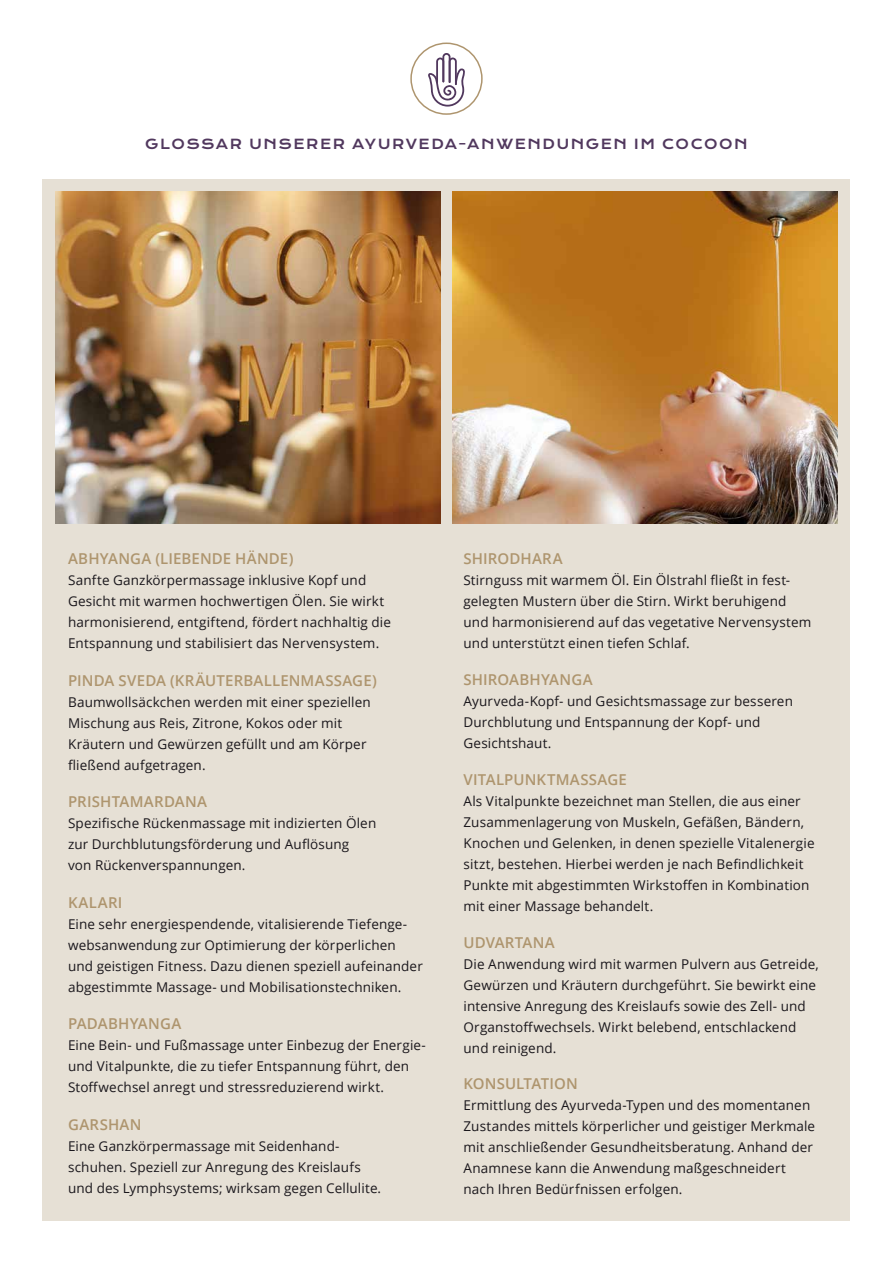
<style>
.page{position:relative;width:893px;height:1263px;background:#fff}
.page>*{position:absolute;margin:0;border:0;box-sizing:border-box;transform-origin:0 0}
.t1{font:600 15px "Open Sans";letter-spacing:.01em;color:#ae956e}
.t2{font:13.5px/21px "Open Sans";letter-spacing:.01em;color:#1a171c}
.t3{font:13.5px "Krona One";letter-spacing:.115em;color:#51385e}
</style>
<div class="page">
<div style="left:43px;top:179px;width:807px;height:1041px;background:#e6e0d5"></div>
<svg style="left:410px;top:43px;width:73px;height:72px"></svg>
<img style="left:55px;top:191px;width:385px;height:332px">
<img style="left:453px;top:191px;width:385px;height:332px">
<p class="t3" style="left:145px;top:136px;width:604px">GLOSSAR UNSERER AYURVEDA-ANWENDUNGEN IM COCOON</p>
<p class="t1" style="left:68px;top:548px;width:227px">ABHYANGA (LIEBENDE HÄNDE)</p>
<p class="t2" style="left:68px;top:569px;width:324px">Sanfte Ganzkörpermassage inklusive Kopf und Gesicht mit warmen hochwertigen Ölen. Sie wirkt harmonisierend, entgiftend, fördert nachhaltig die Entspannung und stabilisiert das Nervensystem.</p>
<p class="t1" style="left:68px;top:670px;width:310px">PINDA SVEDA (KRÄUTERBALLENMASSAGE)</p>
<p class="t2" style="left:68px;top:691px;width:304px">Baumwollsäckchen werden mit einer speziellen Mischung aus Reis, Zitrone, Kokos oder mit Kräutern und Gewü rzen gefü llt und am Körper fließend aufgetragen.</p>
<p class="t1" style="left:68px;top:791px;width:141px">PRISHTAMARDANA</p>
<p class="t2" style="left:68px;top:812px;width:310px">Spezifische Rückenmassage mit indizierten Ölen zur Durchblutungsförderung und Auflösung<br>von Rückenverspannungen.</p>
<p class="t1" style="left:68px;top:892px;width:56px">KALARI</p>
<p class="t2" style="left:68px;top:913px;width:356px">Eine sehr energiespendende, vitalisierende Tiefenge&shy;websanwendung zur Optimierung der körperlichen und geistigen Fitness. Dazu dienen speziell aufeinander abgestimmte Massage- und Mobilisationstechniken.</p>
<p class="t1" style="left:68px;top:1013px;width:115px">PADABHYANGA</p>
<p class="t2" style="left:68px;top:1034px;width:359px">Eine Bein- und Fußmassage unter Einbezug der Energie&shy;und Vitalpunkte, die zu tiefer Entspannung fü hrt, den<br>Stoffwechsel anregt und stressreduzierend wirkt.</p>
<p class="t1" style="left:68px;top:1114px;width:75px">GARSHAN</p>
<p class="t2" style="left:68px;top:1135px;width:315px">Eine Ganzkörpermassage mit Seidenhand&shy;schuhen. Speziell zur Anregung des Kreislaufs und des Lymphsystems; wirksam gegen Cellulite.</p>
<p class="t1" style="left:463px;top:548px;width:101px">SHIRODHARA</p>
<p class="t2" style="left:463px;top:569px;width:349px">Stirnguss mit warmem Öl. Ein Ölstrahl fließt in fest&shy;gelegten Mustern ü ber die Stirn. Wirkt beruhigend und harmonisierend auf das vegetative Nervensystem und unterstützt einen tiefen Schlaf.</p>
<p class="t1" style="left:463px;top:669px;width:131px">SHIROABHYANGA</p>
<p class="t2" style="left:463px;top:690px;width:331px">Ayurveda-Kopf- und Gesichtsmassage zur besseren<br>Durchblutung und Entspannung der Kopf- und<br>Gesichtshaut.</p>
<p class="t1" style="left:463px;top:769px;width:165px">VITALPUNKTMASSAGE</p>
<p class="t2" style="left:463px;top:790px;width:353px">Als Vitalpunkte bezeichnet man Stellen, die aus einer Zusammenlagerung von Muskeln, Gefäßen, Bändern, Knochen und Gelenken, in denen spezielle Vitalenergie sitzt, bestehen. Hierbei werden je nach Befindlichkeit Punkte mit abgestimmten Wirkstoffen in Kombination mit einer Massage behandelt.</p>
<p class="t1" style="left:463px;top:932px;width:93px">UDVARTANA</p>
<p class="t2" style="left:463px;top:953px;width:357px">Die Anwendung wird mit warmen Pulvern aus Getreide, Gewü rzen und Kräutern durchgefü hrt. Sie bewirkt eine intensive Anregung des Kreislaufs sowie des Zell- und Organstoffwechsels. Wirkt belebend, entschlackend und reinigend.</p>
<p class="t1" style="left:463px;top:1073px;width:116px">KONSULTATION</p>
<p class="t2" style="left:463px;top:1094px;width:353px">Ermittlung des Ayurveda-Typen und des momentanen Zustandes mittels körperlicher und geistiger Merkmale mit anschließender Gesundheitsberatung. Anhand der Anamnese kann die Anwendung maßgeschneidert nach Ihren Bedü rfnissen erfolgen.</p>
</div>
